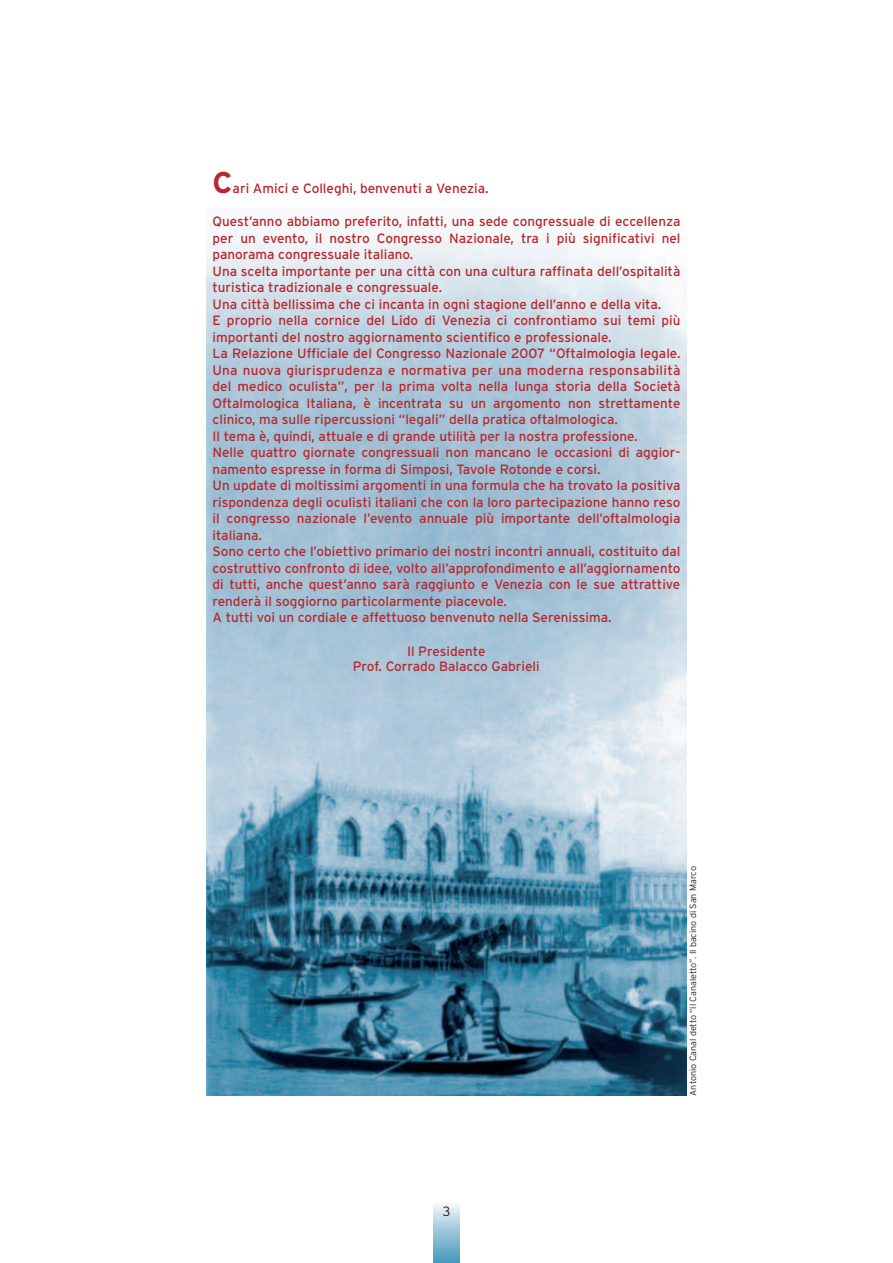
<style>
.page{position:relative;width:893px;height:1263px;background:#fff}
.page>*{position:absolute;margin:0;border:0;box-sizing:border-box;transform-origin:0 0}
.t1{font:700 30px "Interstate";color:#b7282e}
.t2{font:13.5px/16.5px "Interstate";color:#b7282e}
.t3{font:300 13.5px "Interstate";color:#231f20}
.t4{font:300 9px "Interstate";color:#231f20}
</style>
<div class="page">
<img style="left:206px;top:223px;width:481px;height:873px">
<svg style="left:433px;top:1204px;width:26px;height:59px;background:#98c5d9"></svg>
<h1 class="t1" style="left:212px;top:172px;width:22px">C</h1>
<p class="t2" style="left:232px;top:182px;width:257px">ari Amici e Colleghi, benvenuti a Venezia.</p>
<p class="t2" style="left:212px;top:215px;width:469px">Quest’anno abbiamo preferito, infatti, una sede congressuale di eccellenza per un evento, il nostro Congresso Nazionale, tra i più significativi nel panorama congressuale italiano.<br>Una scelta importante per una città con una cultura raffinata dell’ospitalità turistica tradizionale e congressuale.<br>Una città bellissima che ci incanta in ogni stagione dell’anno e della vita.<br>E proprio nella cornice del Lido di Venezia ci confrontiamo sui temi più importanti del nostro aggiornamento scientifico e professionale.<br>La Relazione Ufficiale del Congresso Nazionale 2007 “Oftalmologia legale.<br>Una nuova giurisprudenza e normativa per una moderna responsabilità del medico oculista”, per la prima volta nella lunga storia della Società Oftalmologica Italiana, è incentrata su un argomento non strettamente clinico, ma sulle ripercussioni “legali” della pratica oftalmologica.<br>Il tema è, quindi, attuale e di grande utilità per la nostra professione.<br>Nelle quattro giornate congressuali non mancano le occasioni di aggior&shy;namento espresse in forma di Simposi, Tavole Rotonde e corsi.<br>Un update di moltissimi argomenti in una formula che ha trovato la positiva rispondenza degli oculisti italiani che con la loro partecipazione hanno reso il congresso nazionale l’evento annuale più importante dell’oftalmologia italiana.<br>Sono certo che l’obiettivo primario dei nostri incontri annuali, costituito dal costruttivo confronto di idee, volto all’approfondimento e all’aggiornamento di tutti, anche quest’anno sarà raggiunto e Venezia con le sue attrattive renderà il soggiorno particolarmente piacevole.<br>A tutti voi un cordiale e affettuoso benvenuto nella Serenissima.</p>
<p class="t2" style="left:353px;top:645px;width:188px;line-height:15px;text-align:center">Il Presidente<br>Prof. Corrado Balacco Gabrieli</p>
<p class="t3" style="left:442px;top:1206px;width:9px">3</p>
<p class="t4" style="left:689px;top:1096px;width:231px;rotate:-90deg">Antonio Canal detto “il Canaletto”. Il bacino di San Marco</p>
</div>
